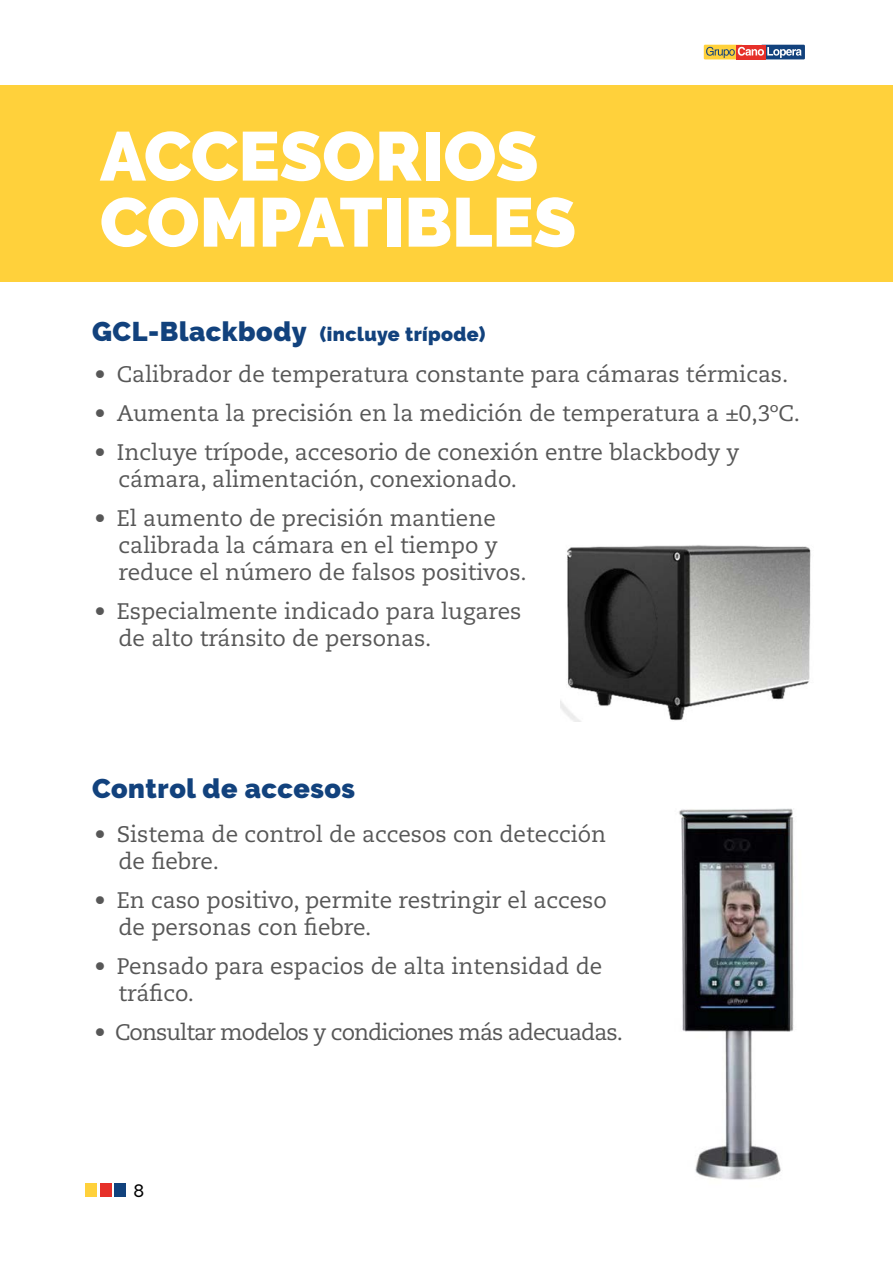
<style>
.page{position:relative;width:893px;height:1263px;background:#fff}
.page>*{position:absolute;margin:0;border:0;box-sizing:border-box;transform-origin:0 0}
.t1{font:900 69px/66px "Raleway";color:#fff}
.t2{font:900 27px "Raleway";letter-spacing:.02em;color:#12427d}
.t3{font:22.5px/27px "Caecilia LT Std";color:#575757}
.t4{font:22.5px "Caecilia LT Std";letter-spacing:-.04em;color:#575757}
.t5{font:900 19.5px "Raleway";letter-spacing:.02em;color:#12427d}
.t6{font:500 18px "Raleway";color:#000}
.s1{font-size:27px}
</style>
<div class="page">
<div style="left:86px;top:1184px;width:11px;height:13px;background:#ffd13b"></div>
<div style="left:100px;top:1184px;width:11px;height:13px;background:#e63029"></div>
<div style="left:114px;top:1184px;width:11px;height:13px;background:#12427d"></div>
<svg style="left:703px;top:44px;width:102px;height:16px"></svg>
<div style="left:0;top:85px;width:893px;height:196px;background:#ffd13b"></div>
<img style="left:679px;top:808px;width:115px;height:372px">
<img style="left:560px;top:545px;width:251px;height:176px">
<h1 class="t1" style="left:100px;top:124px;width:478px">ACCESORIOS<br>COMPATIBLES</h1>
<p class="t5" style="left:92px;top:323px;width:395px"><span class="s1">GCL-Blackbody</span> (incluye trípode)</p>
<p class="t3" style="left:94px;top:361px;width:695px">• Calibrador de temperatura constante para cámaras térmicas.</p>
<p class="t3" style="left:94px;top:400px;width:707px">• Aumenta la precisión en la medición de temperatura a ±0,3ºC.</p>
<p class="t3" style="left:118px;top:439px;width:623px;text-indent:-24px">• Incluye trípode, accesorio de conexión entre blackbody y cámara, alimentación, conexionado.</p>
<p class="t3" style="left:118px;top:505px;width:410px;text-indent:-24px">• El aumento de precisión mantiene calibrada la cámara en el tiempo y reduce el número de falsos positivos.</p>
<p class="t3" style="left:118px;top:598px;width:405px;text-indent:-24px">• Especialmente indicado para lugares de alto tránsito de personas.</p>
<p class="t2" style="left:92px;top:772px;width:264px">Control de accesos</p>
<p class="t3" style="left:118px;top:821px;width:489px;text-indent:-24px">• Sistema de control de accesos con detección de fiebre.</p>
<p class="t3" style="left:118px;top:887px;width:490px;text-indent:-24px">• En caso positivo, permite restringir el acceso de personas con fiebre.</p>
<p class="t3" style="left:118px;top:953px;width:485px;text-indent:-24px">• Pensado para espacios de alta intensidad de tráfico.</p>
<p class="t4" style="left:94px;top:1019px;width:530px">• Consultar modelos y condiciones más adecuadas.</p>
<p class="t6" style="left:133px;top:1180px;width:12px">8</p>
</div>
